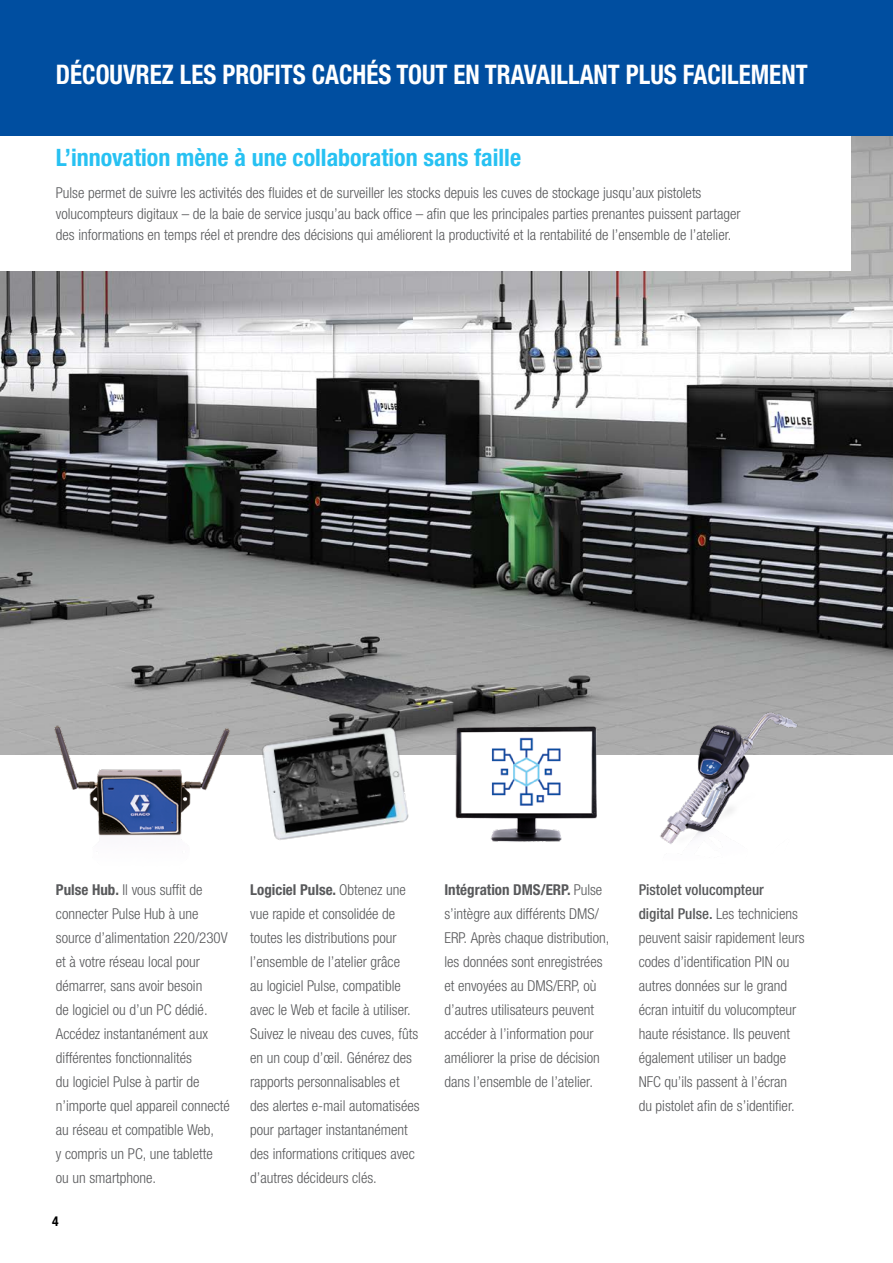
<style>
.page{position:relative;width:893px;height:1263px;background:#fff}
.page>*{position:absolute;margin:0;border:0;box-sizing:border-box;transform-origin:0 0}
.t1{font:700 condensed 27px "Helvetica Neue LTW1 G";color:#fff;scale:.92 1}
.t2{font:700 condensed 24px "Helvetica Neue LTW1 G";color:#27c1f2}
.t3{font:300 condensed 15px/24px "Helvetica Neue LTW1 G";color:#58595b}
.t4{font:700 condensed 13.5px "Helvetica Neue LTW1 G";color:#000}
.s1{font-weight:700}
.s2{font-weight:500}
</style>
<div class="page">
<div style="left:0;top:0;width:893px;height:145px;background:#004ea0"></div>
<img style="left:0;top:136px;width:893px;height:619px">
<div style="left:0;top:136px;width:850px;height:135px;background:#fff"></div>
<img style="left:654px;top:707px;width:148px;height:137px">
<img style="left:43px;top:720px;width:177px;height:120px">
<img style="left:220px;top:705px;width:230px;height:135px">
<img style="left:430px;top:719px;width:187px;height:123px">
<h1 class="t1" style="left:56px;top:59px;width:819px">DÉCOUVREZ LES PROFITS CACHÉS TOUT EN TRAVAILLANT PLUS FACILEMENT</h1>
<h2 class="t2" style="left:56px;top:143px;width:467px">L’innovation mène à une collaboration sans faille</h2>
<p class="t3" style="left:56px;top:182px;width:686px;line-height:21px">Pulse permet de suivre les activités des fluides et de surveiller les stocks depuis les cuves de stockage jusqu’aux pistolets volucompteurs digitaux – de la baie de service jusqu’au back office – afin que les principales parties prenantes puissent partager des informations en temps réel et prendre des décisions qui améliorent la productivité et la rentabilité de l’ensemble de l’atelier.</p>
<p class="t3" style="left:56px;top:878px;width:175px"><span class="s1">Pulse Hub.</span> Il vous suffit de connecter Pulse Hub à une source d’alimentation 220/230V et à votre réseau local pour démarrer, sans avoir besoin<br>de logiciel ou d’un PC dédié.<br>Accédez instantanément aux différentes fonctionnalités<br>du logiciel Pulse à partir de n’importe quel appareil connecté au réseau et compatible Web,<br>y compris un PC, une tablette<br>ou un smartphone.</p>
<p class="t3" style="left:250px;top:878px;width:171px"><span class="s1">Logiciel Pulse.</span> Obtenez une vue rapide et consolidée de toutes les distributions pour l’ensemble de l’atelier grâce<br>au logiciel Pulse, compatible avec le Web et facile à utiliser.<br>Suivez le niveau des cuves, fûts en un coup d’œil. Générez des rapports personnalisables et des alertes e-mail automatisées pour partager instantanément des informations critiques avec d’autres décideurs clés.</p>
<p class="t3" style="left:444px;top:878px;width:166px"><span class="s1">Intégration DMS/ERP.</span> Pulse s’intègre aux différents DMS/<br>ERP. Après chaque distribution, les données sont enregistrées et envoyées au DMS/ERP, où d’autres utilisateurs peuvent accéder à l’information pour améliorer la prise de décision dans l’ensemble de l’atelier.</p>
<p class="t3" style="left:639px;top:878px;width:168px"><span class="s2">Pistolet volucompteur<br>digital Pulse.</span> Les techniciens peuvent saisir rapidement leurs codes d’identification PIN ou autres données sur le grand écran intuitif du volucompteur haute résistance. Ils peuvent également utiliser un badge<br>NFC qu’ils passent à l’écran<br>du pistolet afin de s’identifier.</p>
<p class="t4" style="left:52px;top:1213px;width:8px">4</p>
</div>
